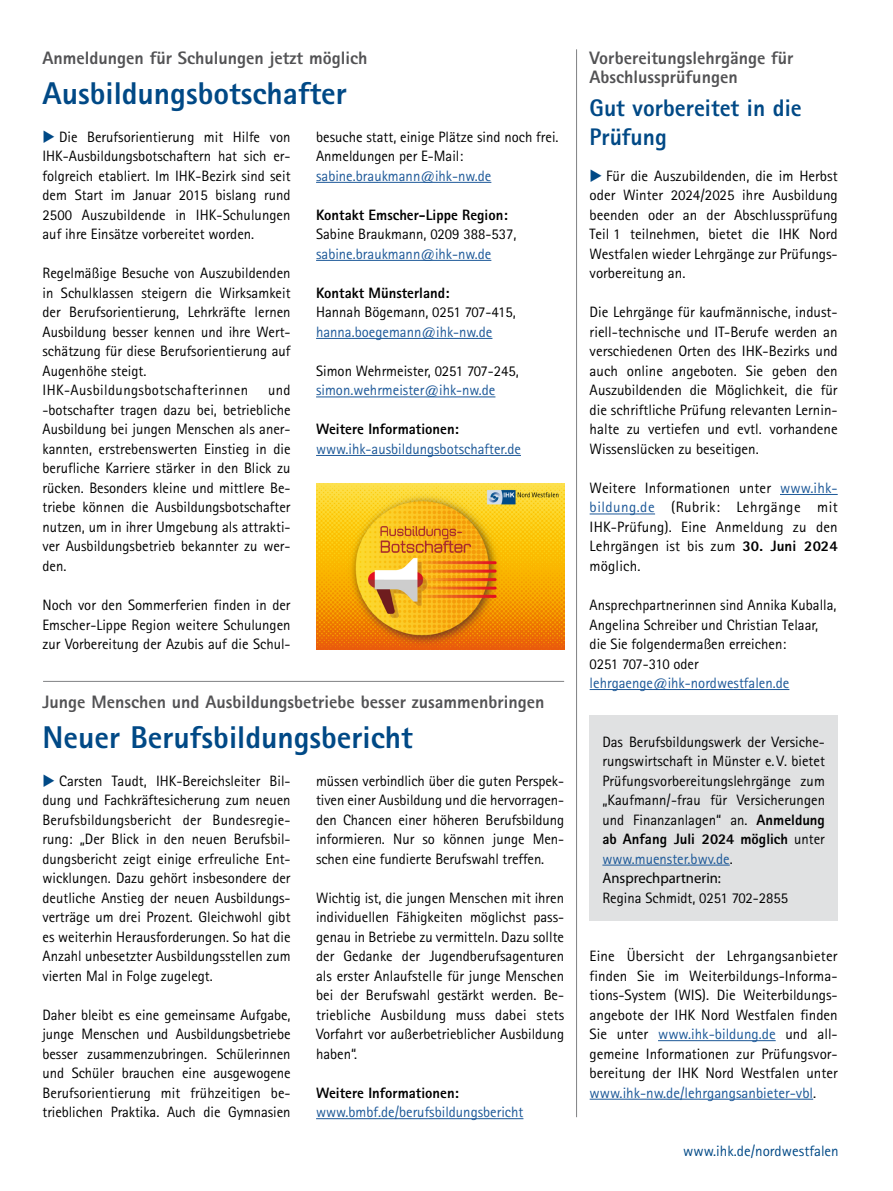
<style>
.page{position:relative;width:893px;height:1191px;background:#fff}
.page>*{position:absolute;margin:0;border:0;box-sizing:border-box;transform-origin:0 0}
.Headline_blau{font:800 31.5px "Rotis Sans Serif";color:#004986}
.Headline_blau-2{font:800 24px/28.8px "Rotis Sans Serif";color:#004986}
.Overline{font:800 18px/19.5px "Rotis Sans Serif";color:#525254}
.Copy{font:15px/19.5px "Rotis Sans Serif";color:#000;text-align:justify}
.Copy-2{font:15px/19.5px "Rotis Sans Serif";color:#1c5898}
.Copy-3{font:800 15px "Rotis Sans Serif";color:#000}
.Copy-4{font:15px "Rotis Sans Serif";letter-spacing:.03em;color:#000}
.t1{font:15px "Rotis Sans Serif";color:#004986}
.s1{color:#004986}
.s2{color:#000}
.s3{color:#1c5898}
.s4{font-weight:800;color:#000}
.s5{font-weight:800}
.s6{font-family:"Myriad Pro"}
</style>
<div class="page">
<div style="left:590px;top:715px;width:248px;height:206px;background:#e0e1e2"></div>
<hr style="left:780px;top:494px;width:58px;height:1px;background:#1c5898">
<hr style="left:590px;top:513px;width:65px;height:1px;background:#1c5898">
<hr style="left:590px;top:689px;width:199px;height:1px;background:#1c5898">
<hr style="left:602px;top:864px;width:128px;height:1px;background:#1c5898">
<hr style="left:658px;top:1040px;width:118px;height:1px;background:#1c5898">
<hr style="left:590px;top:1098px;width:223px;height:1px;background:#1c5898">
<hr style="left:43px;top:681px;width:521px;height:1px;background:#808183">
<hr style="left:576px;top:49px;width:1px;height:1068px;background:#808183">
<hr style="left:316px;top:182px;width:175px;height:1px;background:#1c5898">
<hr style="left:316px;top:260px;width:175px;height:1px;background:#1c5898">
<hr style="left:316px;top:338px;width:176px;height:1px;background:#1c5898">
<hr style="left:316px;top:396px;width:179px;height:1px;background:#1c5898">
<hr style="left:316px;top:455px;width:205px;height:1px;background:#1c5898">
<hr style="left:316px;top:1118px;width:207px;height:1px;background:#1c5898">
<img style="left:316px;top:483px;width:248px;height:166px">
<p class="Overline" style="left:43px;top:48px;width:326px">Anmeldungen für Schulungen jetzt möglich</p>
<p class="Headline_blau" style="left:43px;top:73px;width:306px">Ausbildungsbotschafter</p>
<p class="Copy" style="left:43px;top:127px;width:250px"><span class="s1">◆</span> Die Berufsorientierung mit Hilfe von IHK-Ausbildungsbotschaftern hat sich er&shy;folgreich etabliert. Im IHK-Bezirk sind seit dem Start im Januar 2015 bislang rund 2500 Auszubildende in IHK-Schulungen auf ihre Einsätze vorbereitet worden.</p>
<p class="Copy" style="left:43px;top:263px;width:250px">Regelmäßige Besuche von Auszubildenden in Schulklassen steigern die Wirksamkeit der Berufsorientierung, Lehrkräfte lernen Ausbildung besser kennen und ihre Wert&shy;schätzung für diese Berufsorientierung auf Augenhöhe steigt.</p>
<p class="Copy-4" style="left:43px;top:381px;width:207px">IHK-Ausbildungsbotschafterinnen</p>
<p class="Copy" style="left:43px;top:380px;width:250px;text-indent:226px">und -botschafter tragen dazu bei, betriebliche Ausbildung bei jungen Menschen als aner&shy;kannten, erstrebenswerten Einstieg in die berufliche Karriere stärker in den Blick zu rücken. Besonders kleine und mittlere Be&shy;triebe können die Ausbildungsbotschafter nutzen, um in ihrer Umgebung als attrakti&shy;ver Ausbildungsbetrieb bekannter zu wer&shy;den.</p>
<p class="Copy" style="left:43px;top:595px;width:250px">Noch vor den Sommerferien finden in der Emscher-Lippe Region weitere Schulungen zur Vorbereitung der Azubis auf die Schul-</p>
<p class="Copy" style="left:316px;top:127px;width:244px">besuche statt, einige Plätze sind noch frei.</p>
<p class="Copy-2" style="left:316px;top:146px;width:177px"><span class="s2">Anmeldungen per E-Mail: </span>sabine.braukmann@ihk-nw.de</p>
<p class="Copy-3" style="left:316px;top:205px;width:193px">Kontakt Emscher-Lippe Region:</p>
<p class="Copy" style="left:316px;top:224px;width:202px">Sabine Braukmann, 0209 388-537, <span class="s3">sabine.braukmann@ihk-nw.de</span></p>
<p class="Copy-3" style="left:316px;top:283px;width:135px">Kontakt Münsterland:</p>
<p class="Copy" style="left:316px;top:302px;width:201px">Hannah Bögemann, 0251 707-415, <span class="s3">hanna.boegemann@ihk-nw.de</span></p>
<p class="Copy" style="left:316px;top:361px;width:204px">Simon Wehrmeister, 0251 707-245, <span class="s3">simon.wehrmeister@ihk-nw.de</span></p>
<p class="Copy-2" style="left:316px;top:419px;width:206px"><span class="s4">Weitere Informationen: </span>www.ihk-ausbildungsbotschafter.de</p>
<p class="Overline" style="left:43px;top:691px;width:504px">Junge Menschen und Ausbildungsbetriebe besser zusammenbringen</p>
<p class="Headline_blau" style="left:43px;top:717px;width:372px">Neuer Berufsbildungsbericht</p>
<p class="Copy" style="left:43px;top:770px;width:250px"><span class="s1">◆</span> Carsten Taudt, IHK-Bereichsleiter Bil&shy;dung und Fachkräftesicherung zum neuen Berufsbildungsbericht der Bundesregie&shy;rung: „Der Blick in den neuen Berufsbil&shy;dungsbericht zeigt einige erfreuliche Ent&shy;wicklungen. Dazu gehört insbesondere der deutliche Anstieg der neuen Ausbildungs&shy;verträge um drei Prozent. Gleichwohl gibt es weiterhin Herausforderungen. So hat die Anzahl unbesetzter Ausbildungsstellen zum vierten Mal in Folge zugelegt.</p>
<p class="Copy" style="left:43px;top:1004px;width:250px">Daher bleibt es eine gemeinsame Aufgabe, junge Menschen und Ausbildungsbetriebe besser zusammenzubringen. Schülerinnen und Schüler brauchen eine ausgewogene Berufsorientierung mit frühzeitigen be&shy;trieblichen Praktika. Auch die Gymnasien</p>
<p class="Copy" style="left:316px;top:770px;width:250px">müssen verbindlich über die guten Perspek&shy;tiven einer Ausbildung und die hervorragen&shy;den Chancen einer höheren Berufsbildung informieren. Nur so können junge Men&shy;schen eine fundierte Berufswahl treffen.</p>
<p class="Copy" style="left:316px;top:887px;width:250px">Wichtig ist, die jungen Menschen mit ihren individuellen Fähigkeiten möglichst pass&shy;genau in Betriebe zu vermitteln. Dazu sollte der Gedanke der Jugendberufsagenturen als erster Anlaufstelle für junge Menschen bei der Berufswahl gestärkt werden. Be&shy;triebliche Ausbildung muss dabei stets Vorfahrt vor außerbetrieblicher Ausbildung haben“.</p>
<p class="Copy-3" style="left:316px;top:1083px;width:144px">Weitere Informationen:</p>
<p class="Copy-2" style="left:316px;top:1102px;width:209px">www.bmbf.de/berufsbildungsbericht</p>
<p class="Overline" style="left:590px;top:48px;width:205px">Vorbereitungslehrgänge für<br>Abschlussprüfungen</p>
<p class="Headline_blau-2" style="left:590px;top:93px;width:214px">Gut vorbereitet in die<br>Prüfung</p>
<p class="Copy" style="left:590px;top:166px;width:250px"><span class="s1">◆</span> Für die Auszubildenden, die im Herbst oder Winter 2024/2025 ihre Ausbildung beenden oder an der Abschlussprüfung Teil 1 teilnehmen, bietet die IHK Nord Westfalen wieder Lehrgänge zur Prüfungs&shy;vorbereitung an.</p>
<p class="Copy" style="left:590px;top:302px;width:250px">Die Lehrgänge für kaufmännische, indust&shy;riell-technische und IT-Berufe werden an verschiedenen Orten des IHK-Bezirks und auch online angeboten. Sie geben den Auszubildenden die Möglichkeit, die für die schriftliche Prüfung relevanten Lernin&shy;halte zu vertiefen und evtl. vorhandene Wissenslücken zu beseitigen.</p>
<p class="Copy" style="left:590px;top:478px;width:250px">Weitere Informationen unter <span class="s3">www.ihk&shy;bildung.de</span> (Rubrik: Lehrgänge mit IHK-Prüfung). Eine Anmeldung zu den Lehrgängen ist bis zum <span class="s5">30. Juni 2024 </span>möglich.</p>
<p class="Copy" style="left:590px;top:595px;width:248px;text-align:left">Ansprechpartnerinnen sind Annika Kuballa, Angelina Schreiber und Christian Telaar, die Sie folgendermaßen erreichen:<br>0251 707-310 oder <span class="s3">lehrgaenge@ihk-nordwestfalen.de</span></p>
<p class="Copy" style="left:602px;top:731px;width:224px">Das Berufsbildungswerk der Versiche&shy;rungswirtschaft in Münster e.V. bietet Prüfungsvorbereitungslehrgänge zum „Kaufmann/-frau für Versicherungen und Finanzanlagen“ an. <span class="s5">Anmeldung ab Anfang Juli 2024 möglich</span> unter <span class="s3">www.muenster.bwv.de</span>.</p>
<p class="Copy" style="left:602px;top:868px;width:187px"><span class="s6">Ansprechpartnerin:<br></span>Regina Schmidt, 0251 702-2855</p>
<p class="Copy" style="left:590px;top:946px;width:250px">Eine Übersicht der Lehrgangsanbieter finden Sie im Weiterbildungs-Informa&shy;tions-System (WIS). Die Weiterbildungs&shy;angebote der IHK Nord Westfalen finden Sie unter <span class="s3">www.ihk-bildung.de</span> und all&shy;gemeine Informationen zur Prüfungsvor&shy;bereitung der IHK Nord Westfalen unter <span class="s3">www.ihk-nw.de/lehrgangsanbieter-vbl</span>.</p>
<p class="t1" style="left:683px;top:1141px;width:157px">www.ihk.de/nordwestfalen</p>
</div>
